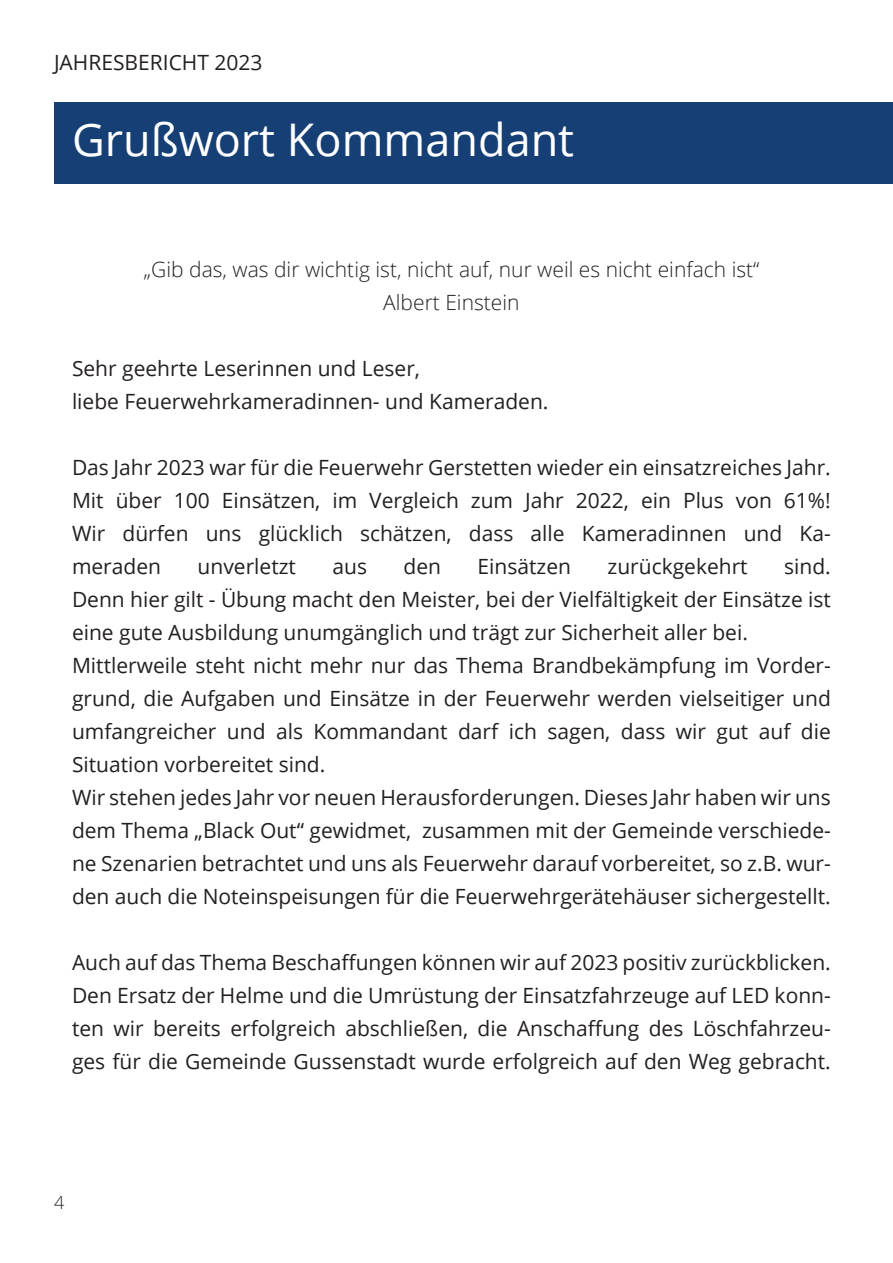
<style>
.page{position:relative;width:893px;height:1263px;background:#fff}
.page>*{position:absolute;margin:0;border:0;box-sizing:border-box;transform-origin:0 0}
.t1{font:45px "Open Sans";color:#fff}
.t2{font:21px/33px "Open Sans";color:#231f20}
.t3{font:300 21px/33px "Open Sans";color:#231f20;text-align:center}
.t4{font:300 18px "Open Sans";color:#231f20}
</style>
<div class="page">
<div style="left:54px;top:102px;width:839px;height:82px;background:#164075"></div>
<p class="t2" style="left:54px;top:48px;width:210px">JAHRESBERICHT 2023</p>
<h1 class="t1" style="left:72px;top:122px;width:504px">Grußwort Kommandant</h1>
<p class="t3" style="left:143px;top:255px;width:618px">„Gib das, was dir wichtig ist, nicht auf, nur weil es nicht einfach ist“<br>Albert Einstein</p>
<p class="t2" style="left:72px;top:354px;width:478px">Sehr geehrte Leserinnen und Leser,<br>liebe Feuerwehrkameradinnen- und Kameraden.</p>
<p class="t2" style="left:72px;top:453px;width:760px;text-align:justify">Das Jahr 2023 war für die Feuerwehr Gerstetten wieder ein einsatzreiches Jahr.<br>Mit über 100 Einsätzen, im Vergleich zum Jahr 2022, ein Plus von 61%!<br>Wir dürfen uns glücklich schätzen, dass alle Kameradinnen und Ka&shy;meraden</p>
<p class="t2" style="left:72px;top:552px;width:760px;text-indent:712px">sind.<br>Denn hier gilt - Übung macht den Meister, bei der Vielfältigkeit der Einsätze ist eine gute Ausbildung unumgänglich und trägt zur Sicherheit aller bei.<br>Mittlerweile steht nicht mehr nur das Thema Brandbekämpfung im Vorder&shy;grund, die Aufgaben und Einsätze in der Feuerwehr werden vielseitiger und umfangreicher und als Kommandant darf ich sagen, dass wir gut auf die Situation vorbereitet sind.<br>Wir stehen jedes Jahr vor neuen Herausforderungen. Dieses Jahr haben wir uns dem Thema „Black Out“ gewidmet, zusammen mit der Gemeinde verschiede&shy;ne Szenarien betrachtet und uns als Feuerwehr darauf vorbereitet, so z.B. wur&shy;den auch die Noteinspeisungen für die Feuerwehrgerätehäuser sichergestellt.</p>
<p class="t2" style="left:198px;top:552px;width:100px">unverletzt</p>
<p class="t2" style="left:332px;top:552px;width:36px">aus</p>
<p class="t2" style="left:404px;top:552px;width:39px">den</p>
<p class="t2" style="left:478px;top:552px;width:95px">Einsätzen</p>
<p class="t2" style="left:607px;top:552px;width:142px">zurückgekehrt</p>
<p class="t2" style="left:72px;top:945px;width:760px;text-align:justify">Auch auf das Thema Beschaffungen können wir auf 2023 positiv zurückblicken.<br>Den Ersatz der Helme und die Umrüstung der Einsatzfahrzeuge auf LED konn&shy;ten wir bereits erfolgreich abschließen, die Anschaffung des Löschfahrzeu&shy;ges für die Gemeinde Gussenstadt wurde erfolgreich auf den Weg gebracht.</p>
<p class="t4" style="left:54px;top:1195px;width:12px">4</p>
</div>
